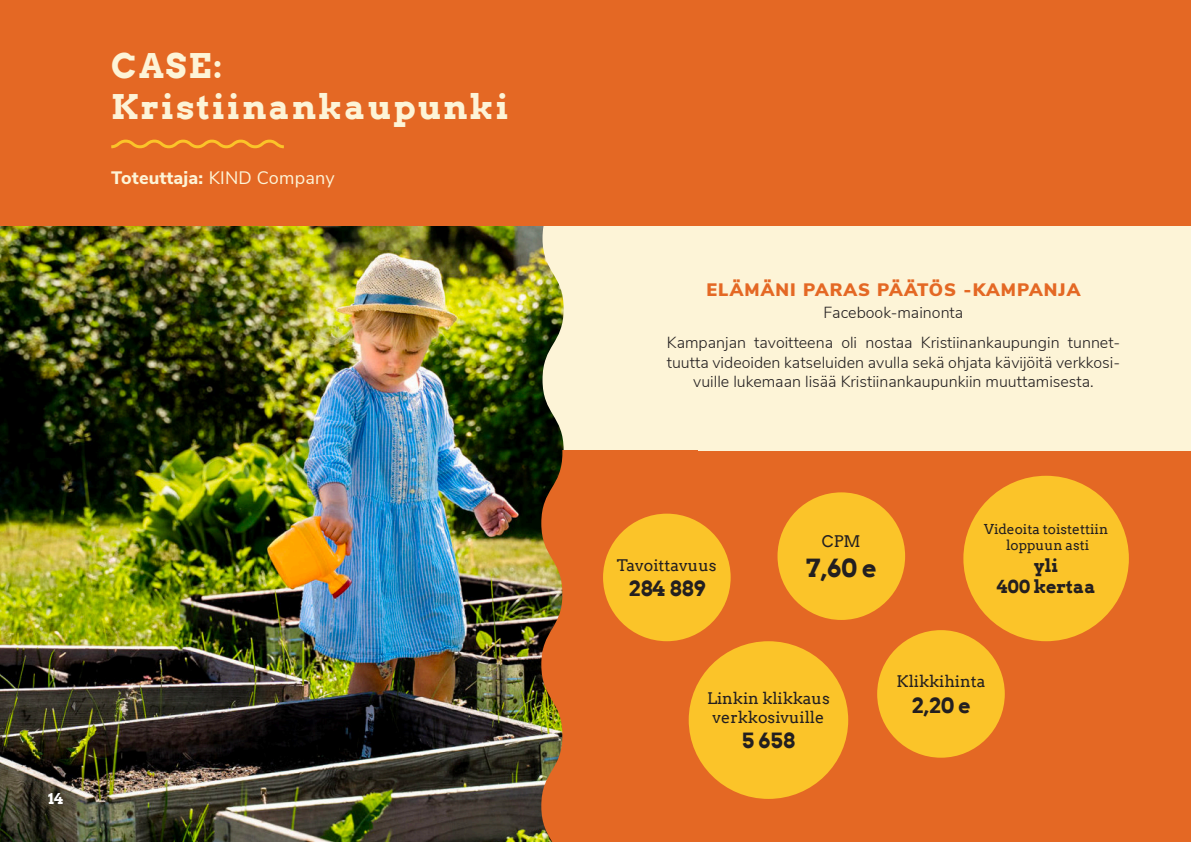
<style>
.page{position:relative;width:1191px;height:842px;background:#e46824}
.page>*{position:absolute;margin:0;border:0;box-sizing:border-box;transform-origin:0 0}
.t1{font:700 34px/40.8px "Arvo";letter-spacing:.06em;color:#fdf4d7}
.Body{font:700 25px "Arvo";color:#231f20}
.Body-2{font:700 21px "Arvo";color:#231f20}
.Body-3{font:900 18px "Nunito Sans";letter-spacing:.06em;color:#e46824}
.t2{font:800 18px "Nunito Sans";letter-spacing:.01em;color:#fdf4d7}
.Body-4{font:700 17.9px "Arvo";color:#231f20}
.Body-5{font:300 16px/19.2px "Nunito Sans";color:#231f20;text-align:center}
.Body-6{font:16px/19.2px "Arvo";color:#231f20;text-align:center}
.t3{font:700 15px "Arvo";color:#fff}
.Body-7{font:13.7px "Arvo";color:#231f20}
.s1{font-weight:400}
</style>
<div class="page">
<svg style="left:111px;top:139px;width:173px;height:10px"></svg>
<div style="left:570px;top:226px;width:621px;height:225px;background:#fdf4d7"></div>
<img style="left:0;top:226px;width:532px;height:616px">
<svg style="left:532px;top:226px;width:166px;height:225px"></svg>
<svg style="left:531px;top:451px;width:166px;height:391px"></svg>
<div style="left:603px;top:514px;width:127px;height:127px;background:#fbc429;border-radius:50%"></div>
<div style="left:688px;top:641px;width:160px;height:158px;background:#fbc429;border-radius:50%"></div>
<div style="left:777px;top:492px;width:128px;height:128px;background:#fbc429;border-radius:50%"></div>
<div style="left:877px;top:630px;width:127px;height:128px;background:#fbc429;border-radius:50%"></div>
<div style="left:963px;top:476px;width:165px;height:165px;background:#fbc429;border-radius:50%"></div>
<p class="t1" style="left:111px;top:45px;width:399px">CASE:<br>Kristiinankaupunki</p>
<p class="t2" style="left:111px;top:165px;width:225px">Toteuttaja: <span class="s1">KIND Company</span></p>
<p class="t3" style="left:48px;top:789px;width:17px">14</p>
<p class="Body-3" style="left:706px;top:276px;width:376px">ELÄMÄNI PARAS PÄÄTÖS -KAMPANJA</p>
<p class="Body-5" style="left:823px;top:302px;width:141px">Facebook-mainonta</p>
<p class="Body-5" style="left:667px;top:332px;width:455px">Kampanjan tavoitteena oli nostaa Kristiinankaupungin tunnet&shy;tuutta videoiden katseluiden avulla sekä ohjata kävijöitä verkkosi&shy;vuille lukemaan lisää Kristiinankaupunkiin muuttamisesta.</p>
<p class="Body-6" style="left:617px;top:556px;width:101px">Tavoittavuus</p>
<p class="Body-2" style="left:628px;top:575px;width:78px">284 889</p>
<p class="Body-6" style="left:822px;top:532px;width:40px">CPM</p>
<p class="Body" style="left:806px;top:552px;width:72px">7,60 e</p>
<p class="Body-7" style="left:984px;top:521px;width:125px">Videoita toistettiin</p>
<p class="Body-7" style="left:1006px;top:537px;width:84px">loppuun asti</p>
<p class="Body-4" style="left:1033px;top:554px;width:26px">yli</p>
<p class="Body-4" style="left:996px;top:576px;width:100px">400 kertaa</p>
<p class="Body-6" style="left:707px;top:689px;width:124px">Linkin klikkaus verkkosivuille</p>
<p class="Body-2" style="left:742px;top:727px;width:54px">5 658</p>
<p class="Body-6" style="left:896px;top:672px;width:90px">Klikkihinta</p>
<p class="Body-2" style="left:911px;top:692px;width:61px">2,20 e</p>
</div>
